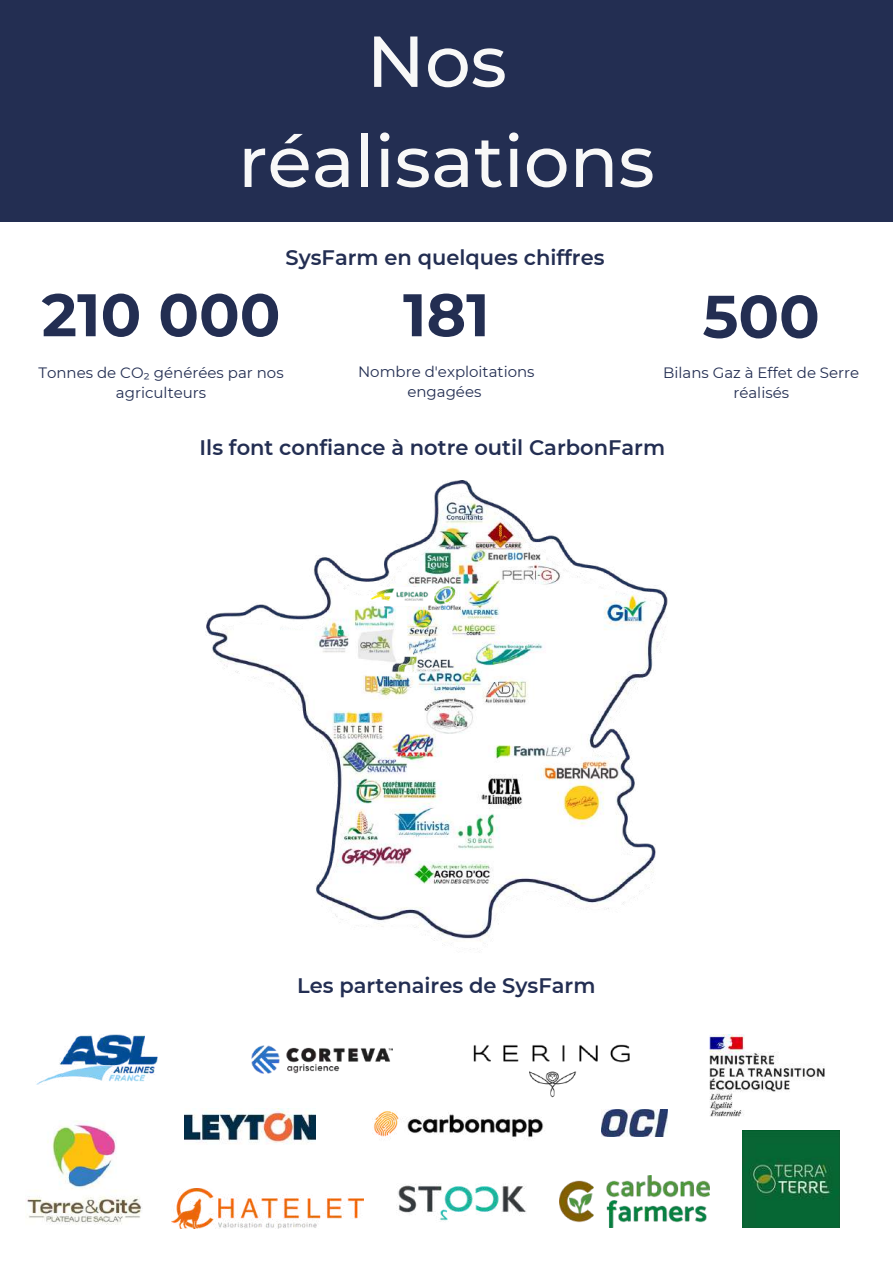
<style>
.page{position:relative;width:893px;height:1264px;background:#fff}
.page>*{position:absolute;margin:0;border:0;box-sizing:border-box;transform-origin:0 0}
.t1{font:500 72px/100.1px "Montserrat";color:#f8f8f8;text-align:center}
.t2{font:700 60px "Montserrat";color:#232e52}
.t3{font:600 21px "Montserrat";color:#232e52}
.t4{font:15px/20.2px "Montserrat";color:#232e52;text-align:center}
</style>
<div class="page">
<div style="left:1px;top:0;width:891px;height:221px;background:#232e52"></div>
<img style="left:251px;top:1045px;width:142px;height:29px">
<img style="left:601px;top:1109px;width:67px;height:27px">
<img style="left:473px;top:1044px;width:157px;height:54px">
<img style="left:396px;top:1184px;width:130px;height:38px">
<img style="left:709px;top:1034px;width:116px;height:82px">
<img style="left:742px;top:1130px;width:97px;height:97px">
<img style="left:26px;top:1120px;width:116px;height:105px">
<img style="left:559px;top:1175px;width:150px;height:52px">
<img style="left:373px;top:1111px;width:171px;height:28px">
<img style="left:185px;top:1108px;width:130px;height:36px">
<img style="left:37px;top:1034px;width:121px;height:50px">
<img style="left:206px;top:480px;width:462px;height:470px">
<img style="left:391px;top:652px;width:63px;height:21px">
<img style="left:429px;top:586px;width:31px;height:24px">
<img style="left:368px;top:584px;width:62px;height:21px">
<img style="left:171px;top:1188px;width:193px;height:40px">
<h1 class="t1" style="left:238px;top:11px;width:418px">Nos réalisations</h1>
<h3 class="t3" style="left:285px;top:244px;width:320px">SysFarm en quelques chiffres</h3>
<h2 class="t2" style="left:42px;top:278px;width:240px">210 000</h2>
<p class="t4" style="left:38px;top:363px;width:247px">Tonnes de CO₂ générées par nos agriculteurs</p>
<h2 class="t2" style="left:403px;top:278px;width:88px">181</h2>
<p class="t4" style="left:358px;top:361px;width:178px">Nombre d'exploitations engagées</p>
<h2 class="t2" style="left:702px;top:280px;width:119px">500</h2>
<p class="t4" style="left:663px;top:363px;width:198px">Bilans Gaz à Effet de Serre réalisés</p>
<h3 class="t3" style="left:200px;top:434px;width:467px">Ils font confiance à notre outil CarbonFarm</h3>
<h3 class="t3" style="left:297px;top:972px;width:299px">Les partenaires de SysFarm</h3>
</div>
